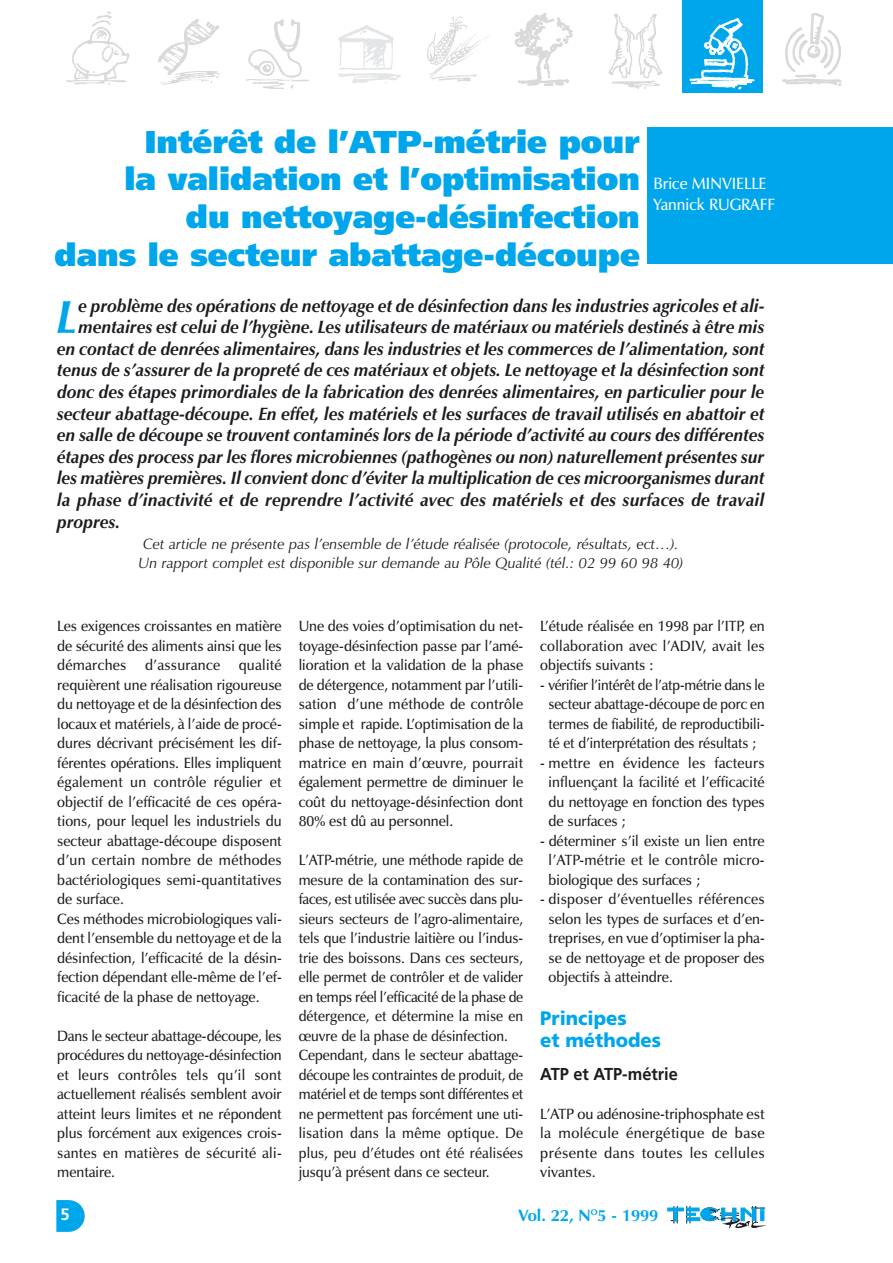
<style>
.page{position:relative;width:893px;height:1263px;background:#fff}
.page>*{position:absolute;margin:0;border:0;box-sizing:border-box;transform-origin:0 0}
.t1{font:italic 700 46.8px "Zapf Humanist 601 BT";color:#00a6eb;scale:.95 1}
.t2{font:900 31.5px/37.8px "Frutiger";color:#00a6eb;text-align:right}
.t3{font:900 19.5px/21.8px "Frutiger";color:#00a6eb;scale:.95 1}
.t4{font:italic 700 18px "Zapf Humanist 601 BT";color:#1b1c20;scale:.95 1}
.t5{font:700 17.25px "Frutiger";color:#1b1c20;scale:.95 1}
.t6{font:600 16.5px/20.2px "Zapf Humanist 601 BT";color:#fff;scale:.95 1}
.t7{font:700 16.5px "Zapf Humanist 601 BT";color:#00a6eb}
.t8{font:700 16.5px "Frutiger";color:#fff}
.t9{font:600 15px/19.5px "Zapf Humanist 601 BT";color:#1b1c20;text-align:justify;scale:.95 1}
.t10{font:italic 15px/18.5px "Zapf Humanist 601 BT";color:#1b1c20;text-align:center}
.t11{font:600 15px/19.5px "Zapf Humanist 601 BT";color:#1b1c20;text-align:center;scale:.92 1}
</style>
<div class="page">
<svg style="left:66px;top:11px;width:64px;height:74px"></svg>
<svg style="left:158px;top:19px;width:62px;height:66px"></svg>
<svg style="left:246px;top:19px;width:63px;height:70px"></svg>
<svg style="left:338px;top:25px;width:63px;height:59px"></svg>
<svg style="left:427px;top:16px;width:62px;height:66px"></svg>
<svg style="left:514px;top:13px;width:59px;height:73px"></svg>
<svg style="left:608px;top:14px;width:54px;height:75px"></svg>
<div style="left:682px;top:0;width:81px;height:93px;background:#00a6eb"></div>
<svg style="left:689px;top:18px;width:65px;height:72px"></svg>
<svg style="left:782px;top:13px;width:60px;height:73px"></svg>
<div style="left:667px;top:1208px;width:16px;height:3px;background:#00a6eb;border:1px solid #00a6eb"></div>
<svg style="left:670px;top:1206px;width:97px;height:22px"></svg>
<svg style="left:732px;top:1208px;width:4px;height:13px"></svg>
<svg style="left:56px;top:1200px;width:29px;height:32px"></svg>
<div style="left:647px;top:128px;width:245px;height:136px;background:#00a6eb"></div>
<h2 class="t2" style="left:54px;top:125px;width:587px">Intérêt de l’ATP-métrie pour<br>la validation et l’optimisation<br>du nettoyage-désinfection<br>dans le secteur abattage-découpe</h2>
<p class="t6" style="left:653px;top:176px;width:129px">Brice MINVIELLE<br>Yannick RUGRAFF</p>
<h1 class="t1" style="left:57px;top:300px;width:22px">L</h1>
<p class="t4" style="left:79px;top:299px;width:722px">e problème des opérations de nettoyage et de désinfection dans les industries agricoles et ali-</p>
<p class="t4" style="left:79px;top:320px;width:723px">mentaires est celui de l’hygiène. Les utilisateurs de matériaux ou matériels destinés à être mis</p>
<p class="t4" style="left:57px;top:342px;width:746px">en contact de denrées alimentaires, dans les industries et les commerces de l’alimentation, sont</p>
<p class="t4" style="left:57px;top:364px;width:746px">tenus de s’assurer de la propreté de ces matériaux et objets. Le nettoyage et la désinfection sont</p>
<p class="t4" style="left:57px;top:385px;width:746px">donc des étapes primordiales de la fabrication des denrées alimentaires, en particulier pour le</p>
<p class="t4" style="left:57px;top:407px;width:746px">secteur abattage-découpe. En effet, les matériels et les surfaces de travail utilisés en abattoir et</p>
<p class="t4" style="left:57px;top:428px;width:746px">en salle de découpe se trouvent contaminés lors de la période d’activité au cours des différentes</p>
<p class="t4" style="left:57px;top:450px;width:746px">étapes des process par les flores microbiennes (pathogènes ou non) naturellement présentes sur</p>
<p class="t4" style="left:57px;top:472px;width:746px">les matières premières. Il convient donc d’éviter la multiplication de ces microorganismes durant</p>
<p class="t4" style="left:57px;top:493px;width:746px">la phase d’inactivité et de reprendre l’activité avec des matériels et des surfaces de travail</p>
<p class="t4" style="left:57px;top:515px;width:68px">propres.</p>
<p class="t10" style="left:138px;top:537px;width:546px">Cet article ne présente pas l’ensemble de l’étude réalisée (protocole, résultats, ect…).<br>Un rapport complet est disponible sur demande au Pôle Qualité (tél.: 02 99 60 98 40)</p>
<p class="t9" style="left:57px;top:618px;width:238px;text-align:left">Les exigences croissantes en matière de sécurité des aliments ainsi que les démarches d’assurance qualité requièrent une réalisation rigoureuse du nettoyage et de la désinfection des locaux et matériels, à l’aide de procé&shy;dures décrivant précisément les dif&shy;férentes opérations. Elles impliquent également un contrôle régulier et objectif de l’efficacité de ces opéra&shy;tions, pour lequel les industriels du secteur abattage-découpe disposent d’un certain nombre de méthodes bactériologiques semi-quantitatives de surface.<br>Ces méthodes microbiologiques vali&shy;dent l’ensemble du nettoyage et de la désinfection, l’efficacité de la désin&shy;fection dépendant elle-même de l’ef&shy;ficacité de la phase de nettoyage.</p>
<p class="t9" style="left:57px;top:1028px;width:238px">Dans le secteur abattage-découpe, les procédures du nettoyage-désinfection et leurs contrôles tels qu’il sont actuellement réalisés semblent avoir atteint leurs limites et ne répondent plus forcément aux exigences crois&shy;santes en matières de sécurité ali&shy;mentaire.</p>
<p class="t8" style="left:61px;top:1208px;width:11px">5</p>
<p class="t9" style="left:299px;top:618px;width:238px">Une des voies d’optimisation du net&shy;toyage-désinfection passe par l’amé&shy;lioration et la validation de la phase de détergence, notamment par l’utili&shy;sation d’une méthode de contrôle simple et rapide. L’optimisation de la phase de nettoyage, la plus consom&shy;matrice en main d’œuvre, pourrait également permettre de diminuer le coût du nettoyage-désinfection dont 80% est dû au personnel.</p>
<p class="t9" style="left:299px;top:852px;width:238px;text-align:left">L’ATP-métrie, une méthode rapide de mesure de la contamination des sur&shy;faces, est utilisée avec succès dans plu&shy;sieurs secteurs de l’agro-alimentaire, tels que l’industrie laitière ou l’indus&shy;trie des boissons. Dans ces secteurs, elle permet de contrôler et de valider en temps réel l’efficacité de la phase de détergence, et détermine la mise en œuvre de la phase de désinfection.<br>Cependant, dans le secteur abattage&shy;découpe les contraintes de produit, de matériel et de temps sont différentes et ne permettent pas forcément une uti&shy;lisation dans la même optique. De plus, peu d’études ont été réalisées jusqu’à présent dans ce secteur.</p>
<p class="t9" style="left:540px;top:618px;width:238px">L’étude réalisée en 1998 par l’ITP, en collaboration avec l’ADIV, avait les objectifs suivants :</p>
<p class="t11" style="left:540px;top:677px;width:245px">- vérifier l’intérêt de l’atp-métrie dans le secteur abattage-découpe de porc en termes de fiabilité, de reproductibili&shy;té et d’interprétation des résultats ;</p>
<p class="t9" style="left:548px;top:755px;width:229px;text-indent:-8px">- mettre en évidence les facteurs influençant la facilité et l’efficacité du nettoyage en fonction des types de surfaces ;</p>
<p class="t9" style="left:548px;top:833px;width:229px;text-indent:-8px">- déterminer s’il existe un lien entre l’ATP-métrie et le contrôle micro&shy;biologique des surfaces ;</p>
<p class="t9" style="left:548px;top:891px;width:229px;text-indent:-8px">- disposer d’éventuelles références selon les types de surfaces et d’en&shy;treprises, en vue d’optimiser la pha&shy;se de nettoyage et de proposer des objectifs à atteindre.</p>
<h3 class="t3" style="left:540px;top:1009px;width:129px">Principes<br>et méthodes</h3>
<p class="t5" style="left:540px;top:1067px;width:146px">ATP et ATP-métrie</p>
<p class="t9" style="left:540px;top:1106px;width:238px">L’ATP ou adénosine-triphosphate est la molécule énergétique de base présente dans toutes les cellules vivantes.</p>
<p class="t7" style="left:518px;top:1209px;width:141px">Vol. 22, N<sup>O</sup>5 - 1999</p>
</div>
